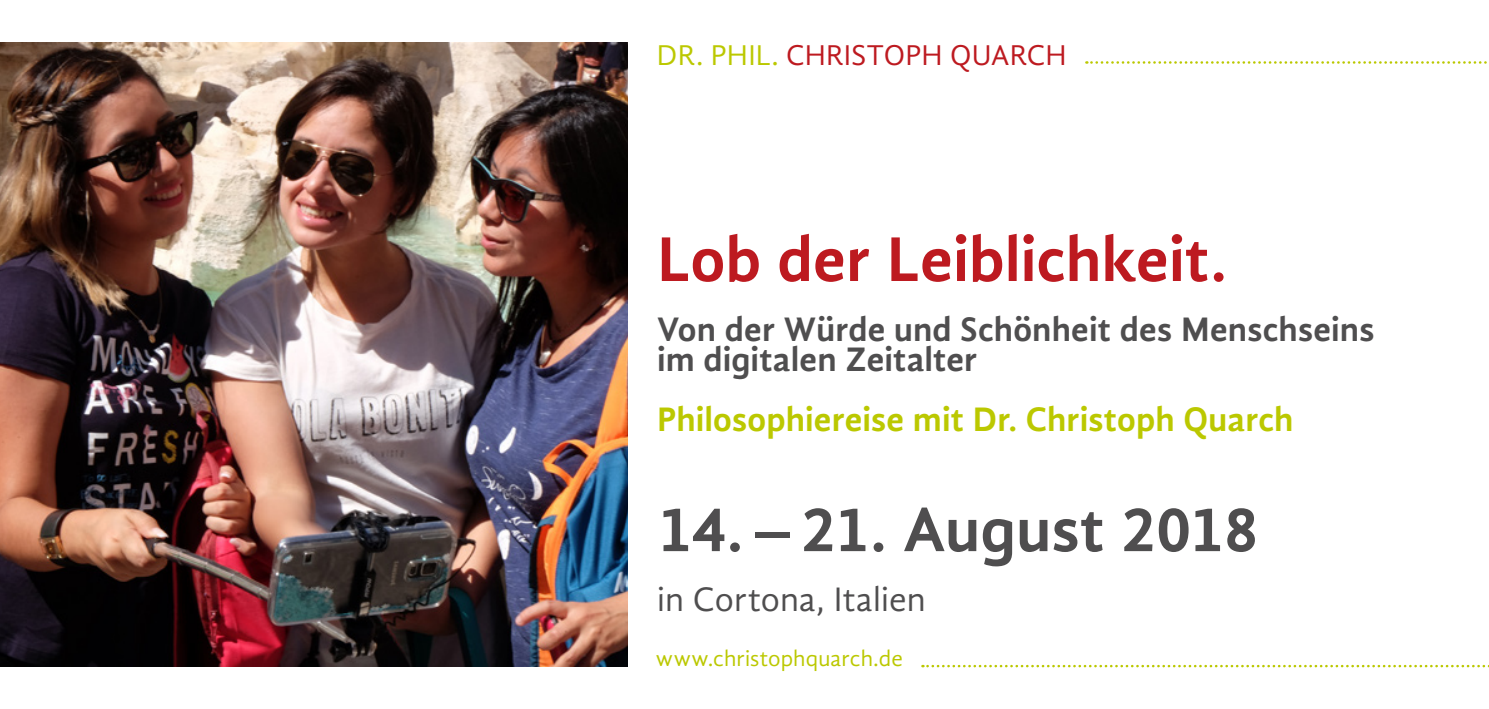
<style>
.page{position:relative;width:1489px;height:709px;background:#fff}
.page>*{position:absolute;margin:0;border:0;box-sizing:border-box;transform-origin:0 0}
.t1{font:700 65px "Gandhi Sans";color:#bd1a20}
.t2{font:700 65px "Gandhi Sans";letter-spacing:-.01em;color:#4f4e4f}
.t3{font:700 35px/30px "Gandhi Sans";letter-spacing:.005em;color:#4f4e4f}
.t4{font:700 35px "Gandhi Sans";letter-spacing:.005em;color:#bbc800}
.t5{font:35px "Gandhi Sans";letter-spacing:.005em;color:#4f4e4f}
.t6{font:29.5px "Gandhi Sans";letter-spacing:.005em;color:#bd1a20}
.t7{font:22.75px "Gandhi Sans";letter-spacing:.005em;color:#bbc800}
.s1{color:#bbc800}
</style>
<div class="page">
<svg style="left:1086px;top:61px;width:401px;height:3px"></svg>
<img style="left:0;top:43px;width:627px;height:623px">
<svg style="left:922px;top:665px;width:567px;height:2px"></svg>
<p class="t6" style="left:657px;top:38px;width:411px"><span class="s1">DR. PHIL.</span> CHRISTOPH QUARCH</p>
<h1 class="t1" style="left:657px;top:221px;width:571px">Lob der Leiblichkeit.</h1>
<p class="t3" style="left:657px;top:314px;width:719px">Von der Würde und Schönheit des Menschseins im digitalen Zeitalter</p>
<p class="t4" style="left:657px;top:399px;width:638px">Philosophiereise mit Dr. Christoph Quarch</p>
<h1 class="t2" style="left:657px;top:491px;width:603px">14.–21. August 2018</h1>
<p class="t5" style="left:657px;top:579px;width:270px">in Cortona, Italien</p>
<p class="t7" style="left:656px;top:645px;width:248px">www.christophquarch.de</p>
</div>
